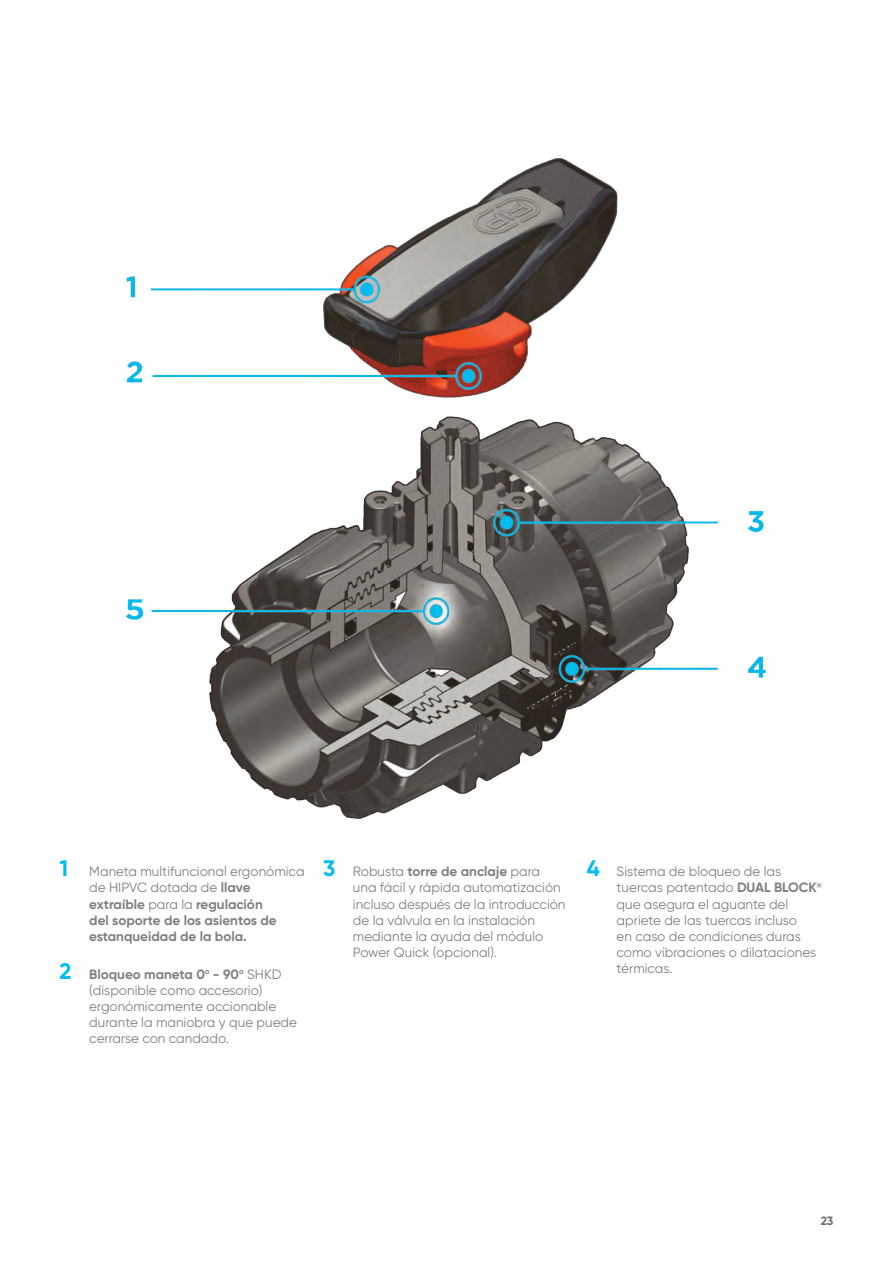
<style>
.page{position:relative;width:893px;height:1263px;background:#fff}
.page>*{position:absolute;margin:0;border:0;box-sizing:border-box;transform-origin:0 0}
.t1{font:13.5px/16.2px "Gilroy";color:#828181}
.t2{font:700 13.5px/16.2px "Gilroy";color:#828181}
.t3{font:700 12px "Gilroy";color:#6e6b6b}
.s1{font-size:22.5px;color:#01bdf2}
.s2{font-weight:400}
.s3{font-weight:700;font-size:22.5px;color:#01bdf2}
.s4{font-weight:700}
</style>
<div class="page">
<img style="left:126px;top:158px;width:640px;height:661px">
<p class="t2" style="left:89px;top:863px;width:217px;text-indent:-30px"><span class="s1">1</span> <span class="s2">Maneta multifuncional ergonómica de HIPVC dotada de</span> llave extraíble <span class="s2">para la</span> regulación<br>del soporte de los asientos de estanqueidad de la bola.</p>
<p class="t1" style="left:89px;top:965px;width:209px;text-indent:-30px"><span class="s3">2</span> <span class="s4">Bloqueo maneta 0</span><sup>o</sup> <span class="s4">- 90</span><sup>o</sup> SHKD (disponible como accesorio) ergonómicamente accionable durante la maniobra y que puede cerrarse con candado.</p>
<p class="t1" style="left:353px;top:863px;width:214px;text-indent:-30px"><span class="s3">3</span> Robusta <span class="s4">torre de anclaje</span> para una fácil y rápida automatización incluso después de la introducción de la válvula en la instalación mediante la ayuda del módulo<br>Power Quick (opcional).</p>
<p class="t1" style="left:617px;top:863px;width:207px;text-indent:-30px"><span class="s3">4</span> Sistema de bloqueo de las tuercas patentado <span class="s4">DUAL BLOCK</span><sup>® </sup>que asegura el aguante del apriete de las tuercas incluso<br>en caso de condiciones duras como vibraciones o dilataciones térmicas.</p>
<p class="t3" style="left:821px;top:1213px;width:14px">23</p>
</div>
